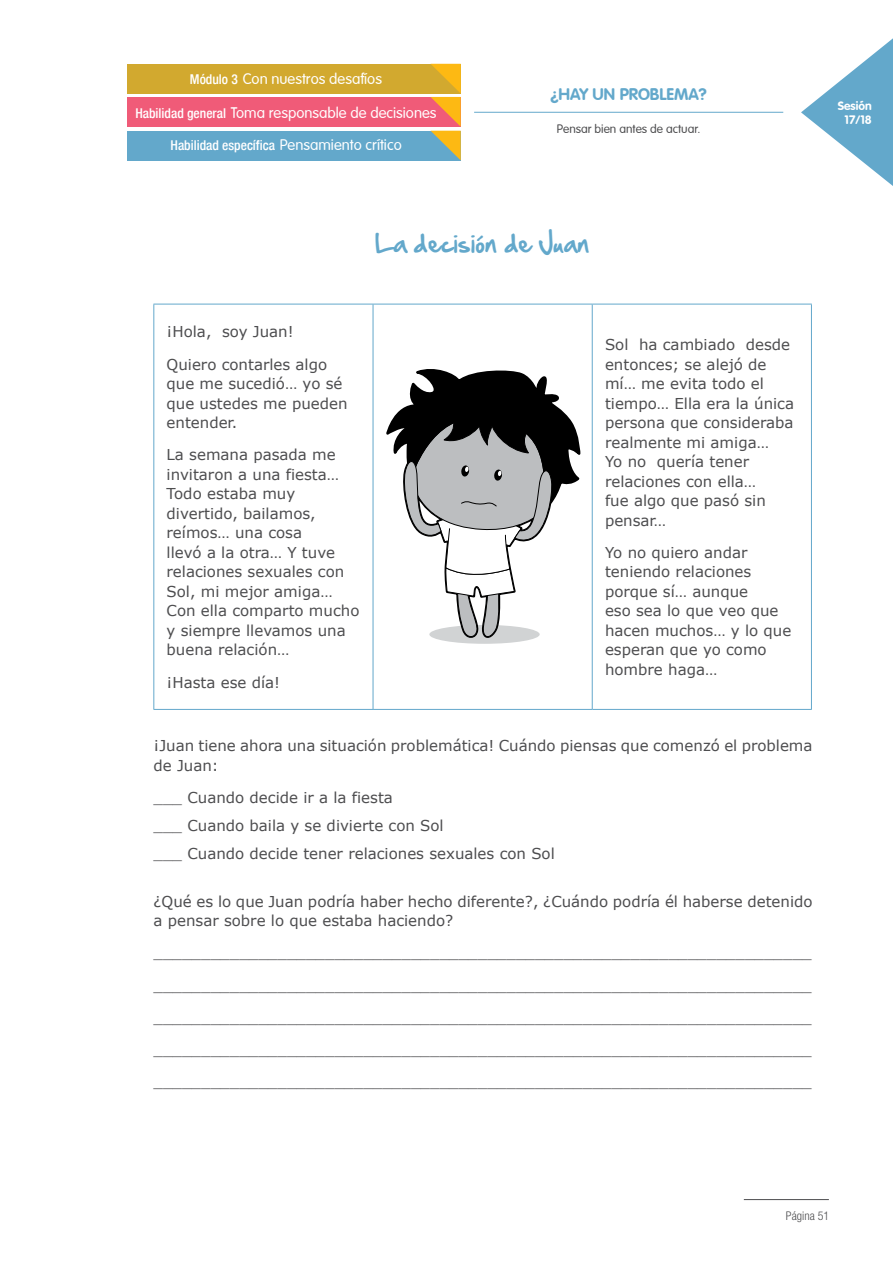
<style>
.page{position:relative;width:893px;height:1263px;background:#fff}
.page>*{position:absolute;margin:0;border:0;box-sizing:border-box;transform-origin:0 0}
.t1{font:22.5px "Hand Of Sean";color:#63a8cb}
.t2{font:700 16.5px "VAG Rounded";color:#63a8cb}
.t3{font:15px/19.5px "Verdana";color:#4d4d4f}
.t4{font:300 15px "VAG Rounded";color:#fff}
.t5{font:500 condensed 13.5px "Helvetica Neue";color:#fff}
.t6{font:300 12px "VAG Rounded";color:#4d4d4f}
.t7{font:700 12px/13.5px "VAG Rounded";color:#fff;text-align:center}
.t8{font:300 condensed 12px "Helvetica Neue";color:#4d4d4f}
.s1{font-family:"Helvetica Neue";font-weight:500;font-stretch:condensed;font-size:13.5px}
.s2{font-family:"VAG Rounded";font-weight:300;font-stretch:normal;font-size:15px}
</style>
<div class="page">
<svg style="left:801px;top:38px;width:92px;height:148px"></svg>
<hr style="left:474px;top:112px;width:309px;height:1px;background:#63a8cb">
<div style="left:128px;top:64px;width:333px;height:30px;background:#d2a92f"></div>
<div style="left:128px;top:97px;width:333px;height:30px;background:#f05b78"></div>
<div style="left:128px;top:131px;width:333px;height:29px;background:#63a8cb"></div>
<svg style="left:431px;top:64px;width:30px;height:96px"></svg>
<hr style="left:744px;top:1199px;width:85px;height:1px;background:#4d4d4f">
<hr style="left:153px;top:304px;width:1px;height:405px;background:#63a8cb">
<hr style="left:153px;top:304px;width:220px;height:1px;background:#63a8cb">
<hr style="left:373px;top:304px;width:219px;height:1px;background:#63a8cb">
<hr style="left:592px;top:304px;width:220px;height:1px;background:#63a8cb">
<hr style="left:373px;top:304px;width:1px;height:405px;background:#63a8cb">
<hr style="left:592px;top:304px;width:1px;height:405px;background:#63a8cb">
<hr style="left:811px;top:304px;width:1px;height:405px;background:#63a8cb">
<hr style="left:153px;top:709px;width:220px;height:1px;background:#63a8cb">
<hr style="left:373px;top:709px;width:219px;height:1px;background:#63a8cb">
<hr style="left:592px;top:709px;width:220px;height:1px;background:#63a8cb">
<svg style="left:386px;top:431px;width:195px;height:212px"></svg>
<svg style="left:387px;top:369px;width:193px;height:271px"></svg>
<p class="t4" style="left:190px;top:70px;width:194px"><span class="s1">Módulo 3</span> Con nuestros desafíos</p>
<p class="t4" style="left:135px;top:104px;width:303px"><span class="s1">Habilidad general</span> Toma responsable de decisiones</p>
<p class="t5" style="left:171px;top:137px;width:233px">Habilidad específica <span class="s2">Pensamiento crítico</span></p>
<p class="t2" style="left:551px;top:84px;width:158px">¿HAY UN PROBLEMA?</p>
<p class="t6" style="left:557px;top:122px;width:145px">Pensar bien antes de actuar.</p>
<p class="t7" style="left:838px;top:99px;width:36px">Sesión<br>17/18</p>
<h1 class="t1" style="left:375px;top:223px;width:216px">La decisión de Juan</h1>
<p class="t3" style="left:167px;top:316px;width:162px;line-height:32.2px">¡Hola, soy Juan!<br>Quiero contarles algo</p>
<p class="t3" style="left:167px;top:374px;width:182px">que me sucedió… yo sé que ustedes me pueden entender.</p>
<p class="t3" style="left:167px;top:445px;width:194px">La semana pasada me invitaron a una fiesta…<br>Todo estaba muy divertido, bailamos, reímos… una cosa<br>llevó a la otra… Y tuve relaciones sexuales con<br>Sol, mi mejor amiga…<br>Con ella comparto mucho y siempre llevamos una buena relación…</p>
<p class="t3" style="left:167px;top:672px;width:115px">¡Hasta ese día!</p>
<p class="t3" style="left:605px;top:335px;width:191px">Sol ha cambiado desde entonces; se alejó de mí… me evita todo el tiempo… Ella era la única persona que consideraba realmente mi amiga…<br>Yo no quería tener relaciones con ella…<br>fue algo que pasó sin pensar…</p>
<p class="t3" style="left:605px;top:542px;width:188px">Yo no quiero andar teniendo relaciones porque sí… aunque<br>eso sea lo que veo que hacen muchos… y lo que esperan que yo como hombre haga…</p>
<p class="t3" style="left:153px;top:736px;width:661px">¡Juan tiene ahora una situación problemática! Cuándo piensas que comenzó el problema de Juan:</p>
<p class="t3" style="left:153px;top:783px;width:403px;line-height:28px">___ Cuando decide ir a la fiesta<br>___ Cuando baila y se divierte con Sol<br>___ Cuando decide tener relaciones sexuales con Sol</p>
<p class="t3" style="left:153px;top:891px;width:661px">¿Qué es lo que Juan podría haber hecho diferente?, ¿Cuándo podría él haberse detenido a pensar sobre lo que estaba haciendo?</p>
<p class="t3" style="left:153px;top:936px;width:660px;line-height:32.2px;text-align:justify">_____________________________________________________________________ _____________________________________________________________________ _____________________________________________________________________ _____________________________________________________________________ _____________________________________________________________________</p>
<p class="t8" style="left:786px;top:1209px;width:45px">Página 51</p>
</div>
